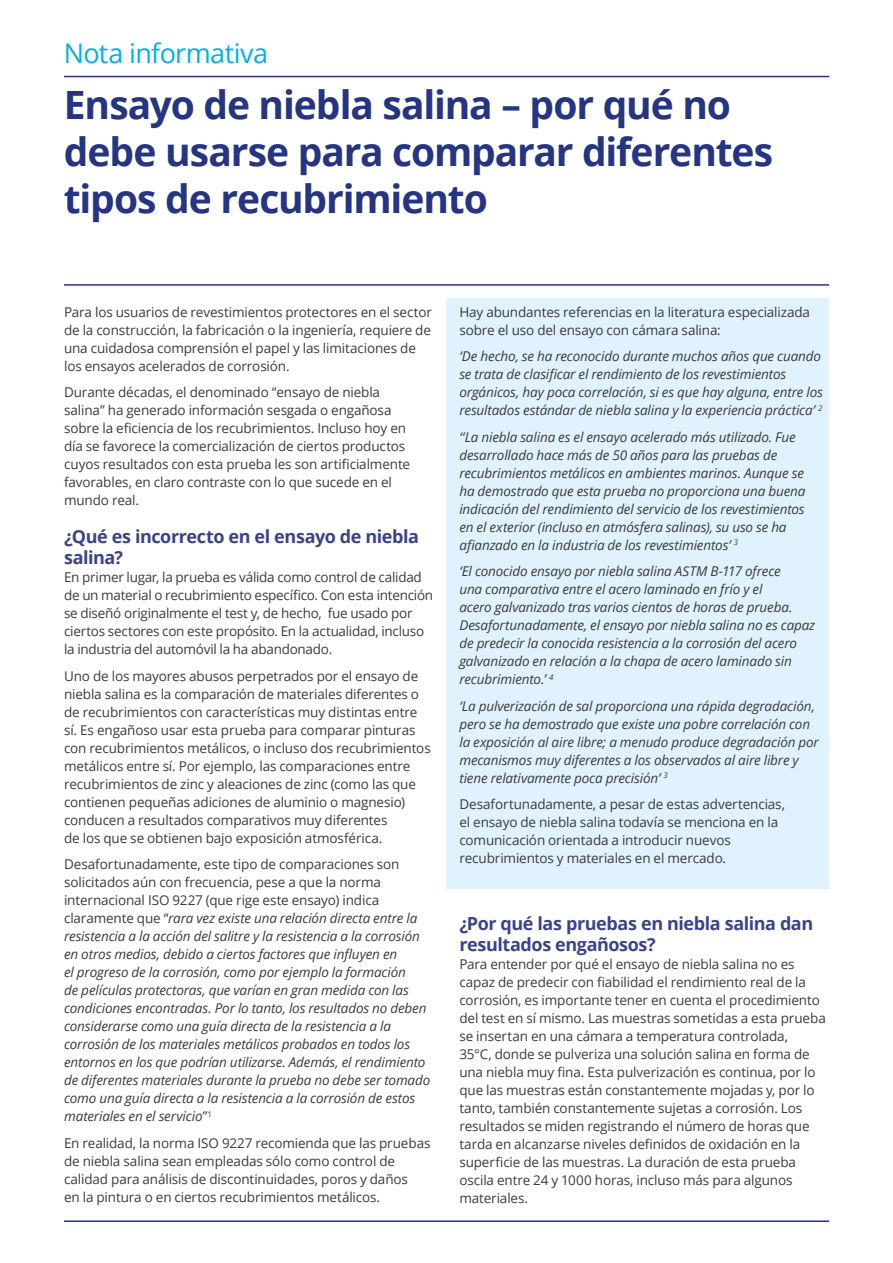
<style>
.page{position:relative;width:893px;height:1263px;background:#fff}
.page>*{position:absolute;margin:0;border:0;box-sizing:border-box;transform-origin:0 0}
.t1{font:700 39px/46.8px "Open Sans";letter-spacing:-.03em;color:#253483}
.t2{font:27px "Open Sans";letter-spacing:-.025em;color:#00b0eb}
.t3{font:700 18px/21px "Open Sans";letter-spacing:-.025em;color:#3b428c}
.t4{font:13.5px/18px "Open Sans";letter-spacing:-.01em;color:#3b3b3a}
.t5{font:italic 13.5px/18px "Open Sans";letter-spacing:-.01em;color:#3b3b3a}
.s1{font-style:normal}
</style>
<div class="page">
<div style="left:446px;top:298px;width:383px;height:591px;background:#dff2fd"></div>
<hr style="left:64px;top:76px;width:765px;height:1px;background:#253483">
<hr style="left:64px;top:284px;width:765px;height:2px;background:#253483">
<hr style="left:64px;top:1220px;width:765px;height:2px;background:#253483">
<h2 class="t2" style="left:64px;top:35px;width:206px">Nota informativa</h2>
<h1 class="t1" style="left:64px;top:81px;width:711px">Ensayo de niebla salina – por qué no debe usarse para comparar diferentes tipos de recubrimiento</h1>
<p class="t4" style="left:64px;top:302px;width:369px">Para los usuarios de revestimientos protectores en el sector de la construcción, la fabricación o la ingeniería, requiere de una cuidadosa comprensión el papel y las limitaciones de los ensayos acelerados de corrosión.</p>
<p class="t4" style="left:64px;top:383px;width:348px">Durante décadas, el denominado “ensayo de niebla salina” ha generado información sesgada o engañosa sobre la eficiencia de los recubrimientos. Incluso hoy en día se favorece la comercialización de ciertos productos cuyos resultados con esta prueba les son artificialmente favorables, en claro contraste con lo que sucede en el mundo real.</p>
<h3 class="t3" style="left:64px;top:525px;width:356px">¿Qué es incorrecto en el ensayo de niebla salina?</h3>
<p class="t4" style="left:64px;top:568px;width:371px">En primer lugar, la prueba es válida como control de calidad de un material o recubrimiento específico. Con esta intención se diseñó originalmente el test y, de hecho, fue usado por ciertos sectores con este propósito. En la actualidad, incluso la industria del automóvil la ha abandonado.</p>
<p class="t4" style="left:64px;top:666px;width:368px">Uno de los mayores abusos perpetrados por el ensayo de niebla salina es la comparación de materiales diferentes o de recubrimientos con características muy distintas entre sí. Es engañoso usar esta prueba para comparar pinturas con recubrimientos metálicos, o incluso dos recubrimientos metálicos entre sí. Por ejemplo, las comparaciones entre recubrimientos de zinc y aleaciones de zinc (como las que contienen pequeñas adiciones de aluminio o magnesio) conducen a resultados comparativos muy diferentes<br>de los que se obtienen bajo exposición atmosférica.</p>
<p class="t5" style="left:64px;top:855px;width:368px"><span class="s1">Desafortunadamente, este tipo de comparaciones son solicitados aún con frecuencia, pese a que la norma internacional ISO 9227 (que rige este ensayo) indica claramente que “</span>rara vez existe una relación directa entre la resistencia a la acción del salitre y la resistencia a la corrosión en otros medios, debido a ciertos factores que influyen en<br>el progreso de la corrosión, como por ejemplo la formación<br>de películas protectoras, que varían en gran medida con las condiciones encontradas. Por lo tanto, los resultados no deben considerarse como una guía directa de la resistencia a la corrosión de los materiales metálicos probados en todos los entornos en los que podrían utilizarse. Además, el rendimiento de diferentes materiales durante la prueba no debe ser tomado como una guía directa a la resistencia a la corrosión de estos materiales en el servicio<span class="s1">”</span><sup>1</sup></p>
<p class="t4" style="left:64px;top:1133px;width:368px">En realidad, la norma ISO 9227 recomienda que las pruebas de niebla salina sean empleadas sólo como control de calidad para análisis de discontinuidades, poros y daños<br>en la pintura o en ciertos recubrimientos metálicos.</p>
<p class="t4" style="left:459px;top:302px;width:352px">Hay abundantes referencias en la literatura especializada sobre el uso del ensayo con cámara salina:</p>
<p class="t5" style="left:459px;top:347px;width:365px">‘De hecho, se ha reconocido durante muchos años que cuando se trata de clasificar el rendimiento de los revestimientos orgánicos, hay poca correlación, si es que hay alguna, entre los resultados estándar de niebla salina y la experiencia práctica’ <sup>2</sup></p>
<p class="t5" style="left:459px;top:427px;width:348px">‘‘La niebla salina es el ensayo acelerado más utilizado. Fue desarrollado hace más de 50 años para las pruebas de recubrimientos metálicos en ambientes marinos. Aunque se ha demostrado que esta prueba no proporciona una buena indicación del rendimiento del servicio de los revestimientos en el exterior (incluso en atmósfera salinas), su uso se ha afianzado en la industria de los revestimientos’ <sup>3</sup></p>
<p class="t5" style="left:459px;top:562px;width:357px">‘El conocido ensayo por niebla salina ASTM B-117 ofrece<br>una comparativa entre el acero laminado en frío y el<br>acero galvanizado tras varios cientos de horas de prueba.<br>Desafortunadamente, el ensayo por niebla salina no es capaz de predecir la conocida resistencia a la corrosión del acero galvanizado en relación a la chapa de acero laminado sin recubrimiento.’ <sup>4</sup></p>
<p class="t5" style="left:459px;top:696px;width:361px">‘La pulverización de sal proporciona una rápida degradación, pero se ha demostrado que existe una pobre correlación con la exposición al aire libre; a menudo produce degradación por mecanismos muy diferentes a los observados al aire libre y tiene relativamente poca precisión’ <sup>3</sup></p>
<p class="t4" style="left:459px;top:795px;width:327px">Desafortunadamente, a pesar de estas advertencias, el ensayo de niebla salina todavía se menciona en la comunicación orientada a introducir nuevos recubrimientos y materiales en el mercado.</p>
<h3 class="t3" style="left:459px;top:912px;width:355px">¿Por qué las pruebas en niebla salina dan resultados engañosos?</h3>
<p class="t4" style="left:459px;top:954px;width:368px">Para entender por qué el ensayo de niebla salina no es capaz de predecir con fiabilidad el rendimiento real de la corrosión, es importante tener en cuenta el procedimiento del test en sí mismo. Las muestras sometidas a esta prueba se insertan en una cámara a temperatura controlada,<br>35°C, donde se pulveriza una solución salina en forma de una niebla muy fina. Esta pulverización es continua, por lo que las muestras están constantemente mojadas y, por lo tanto, también constantemente sujetas a corrosión. Los resultados se miden registrando el número de horas que tarda en alcanzarse niveles definidos de oxidación en la superficie de las muestras. La duración de esta prueba oscila entre 24 y 1000 horas, incluso más para algunos materiales.</p>
</div>
